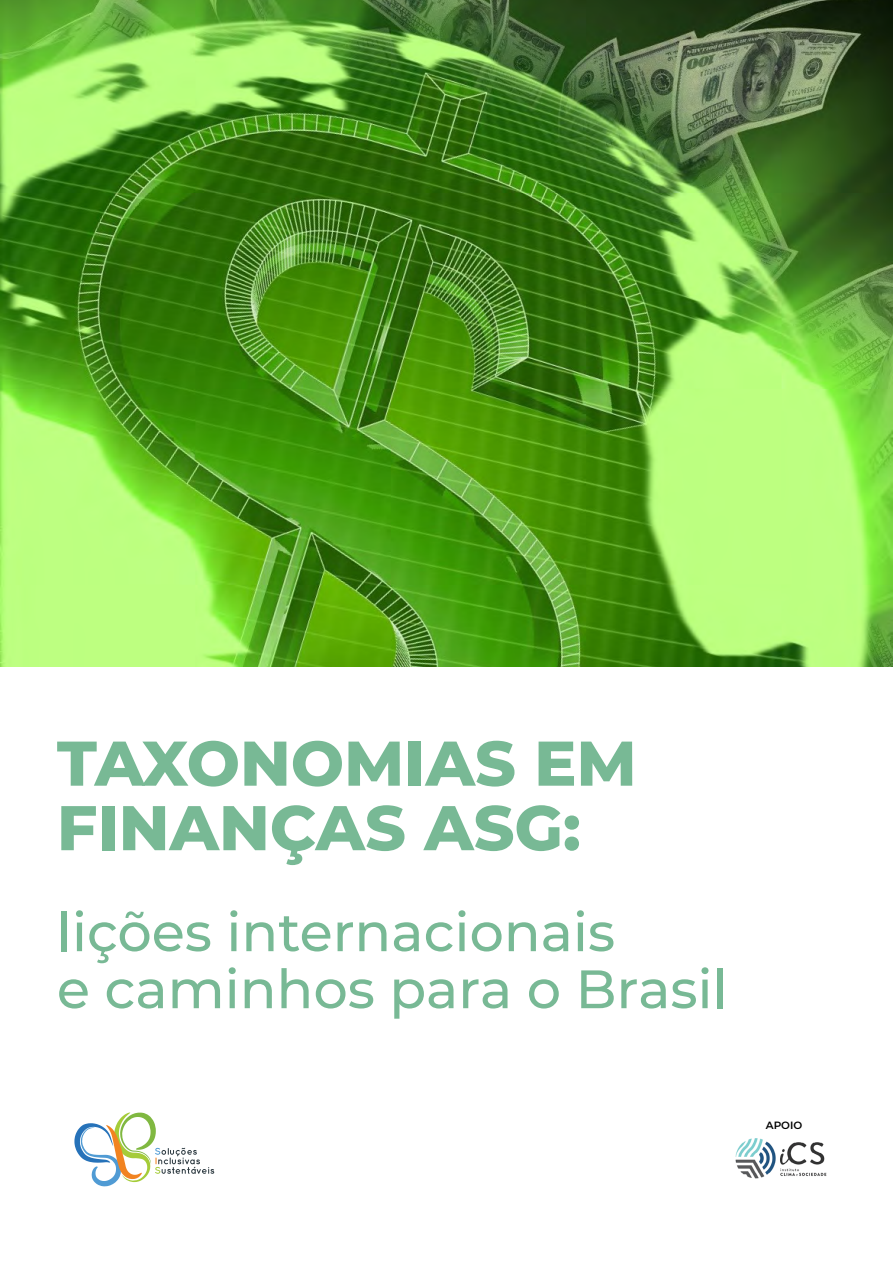
<style>
.page{position:relative;width:893px;height:1263px;background:#fff}
.page>*{position:absolute;margin:0;border:0;box-sizing:border-box;transform-origin:0 0}
.t1{font:800 63px/64.5px "Montserrat";color:#78b995}
.t2{font:500 54px/57px "Montserrat";color:#78b995}
.t3{font:600 10.5px "Montserrat";color:#000}
</style>
<div class="page">
<img style="left:0;top:0;width:893px;height:666px">
<svg style="left:74px;top:1112px;width:140px;height:74px"></svg>
<img style="left:735px;top:1138px;width:92px;height:41px">
<p class="t1" style="left:57px;top:728px;width:581px">TAXONOMIAS EM<br>FINANÇAS ASG:</p>
<p class="t2" style="left:57px;top:901px;width:672px">lições internacionais<br>e caminhos para o Brasil</p>
<p class="t3" style="left:766px;top:1118px;width:38px">APOIO</p>
</div>
